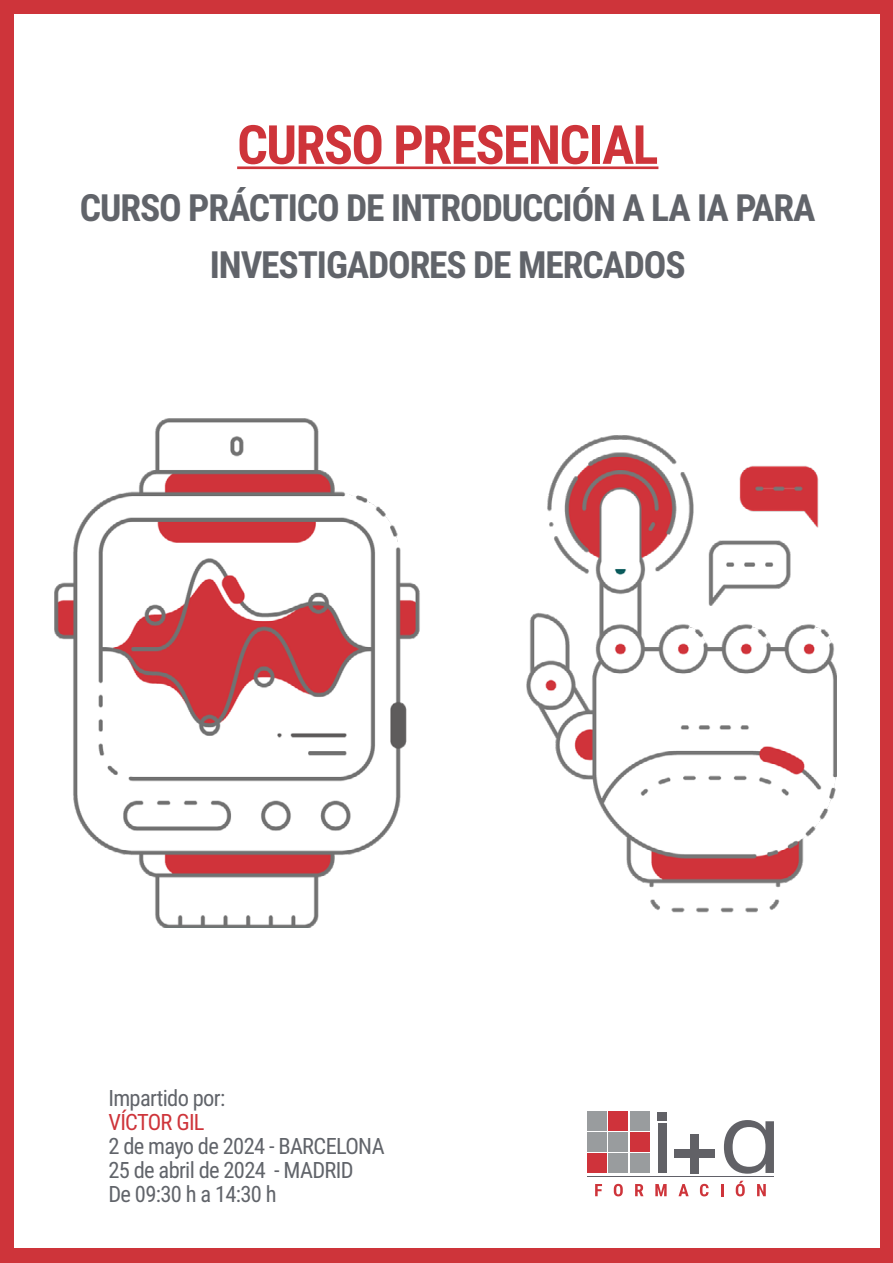
<style>
.page{position:relative;width:893px;height:1263px;background:#fff}
.page>*{position:absolute;margin:0;border:0;box-sizing:border-box;transform-origin:0 0}
.t1{font:700 54px "Roboto Condensed";letter-spacing:-.03em;color:#ce343a}
.t2{font:700 37.5px/57px "Roboto Condensed";letter-spacing:-.03em;color:#61646a;text-align:center}
.t3{font:22.5px/24px "Roboto Condensed";letter-spacing:-.03em;color:#61646a}
.t4{font:22.5px "Roboto Condensed";letter-spacing:-.03em;color:#ce343a}
</style>
<div class="page">
<div style="left:1px;top:1px;width:891px;height:1261px;background:#ce343a"></div>
<div style="left:14px;top:14px;width:865px;height:1233px;background:#fff"></div>
<img style="left:54px;top:419px;width:783px;height:508px">
<svg style="left:595px;top:1184px;width:7px;height:13px"></svg>
<svg style="left:613px;top:1184px;width:10px;height:13px"></svg>
<svg style="left:635px;top:1184px;width:8px;height:13px"></svg>
<svg style="left:655px;top:1184px;width:12px;height:13px"></svg>
<svg style="left:678px;top:1184px;width:11px;height:13px"></svg>
<svg style="left:700px;top:1184px;width:9px;height:13px"></svg>
<div style="left:658px;top:1123px;width:9px;height:50px;background:#616166"></div>
<div style="left:658px;top:1111px;width:9px;height:9px;background:#616166"></div>
<svg style="left:721px;top:1120px;width:53px;height:77px"></svg>
<div style="left:690px;top:1134px;width:9px;height:39px;background:#616166"></div>
<div style="left:675px;top:1149px;width:40px;height:9px;background:#616166"></div>
<div style="left:587px;top:1132px;width:19px;height:19px;background:#999c9e"></div>
<div style="left:608px;top:1153px;width:20px;height:19px;background:#999c9e"></div>
<div style="left:608px;top:1132px;width:20px;height:19px;background:#999c9e"></div>
<div style="left:608px;top:1111px;width:20px;height:19px;background:#cf333b"></div>
<div style="left:630px;top:1132px;width:19px;height:19px;background:#cf333b"></div>
<div style="left:587px;top:1111px;width:19px;height:19px;background:#999c9e"></div>
<div style="left:587px;top:1153px;width:19px;height:19px;background:#cf333b"></div>
<div style="left:630px;top:1153px;width:19px;height:19px;background:#999c9e"></div>
<div style="left:630px;top:1111px;width:19px;height:19px;background:#999c9e"></div>
<hr style="left:587px;top:1177px;width:187px;height:1px;background:#616169">
<hr style="left:237px;top:166px;width:421px;height:3px;background:#ce343a">
<h1 class="t1" style="left:237px;top:107px;width:423px">CURSO PRESENCIAL</h1>
<h2 class="t2" style="left:80px;top:178px;width:737px">CURSO PRÁCTICO DE INTRODUCCIÓN A LA IA PARA<br>INVESTIGADORES DE MERCADOS</h2>
<p class="t3" style="left:108px;top:1085px;width:118px">Impartido por:</p>
<p class="t4" style="left:108px;top:1106px;width:98px">VÍCTOR GIL</p>
<p class="t3" style="left:108px;top:1133px;width:278px">2 de mayo de 2024 - BARCELONA<br>25 de abril de 2024 - MADRID<br>De 09:30 h a 14:30 h</p>
</div>
